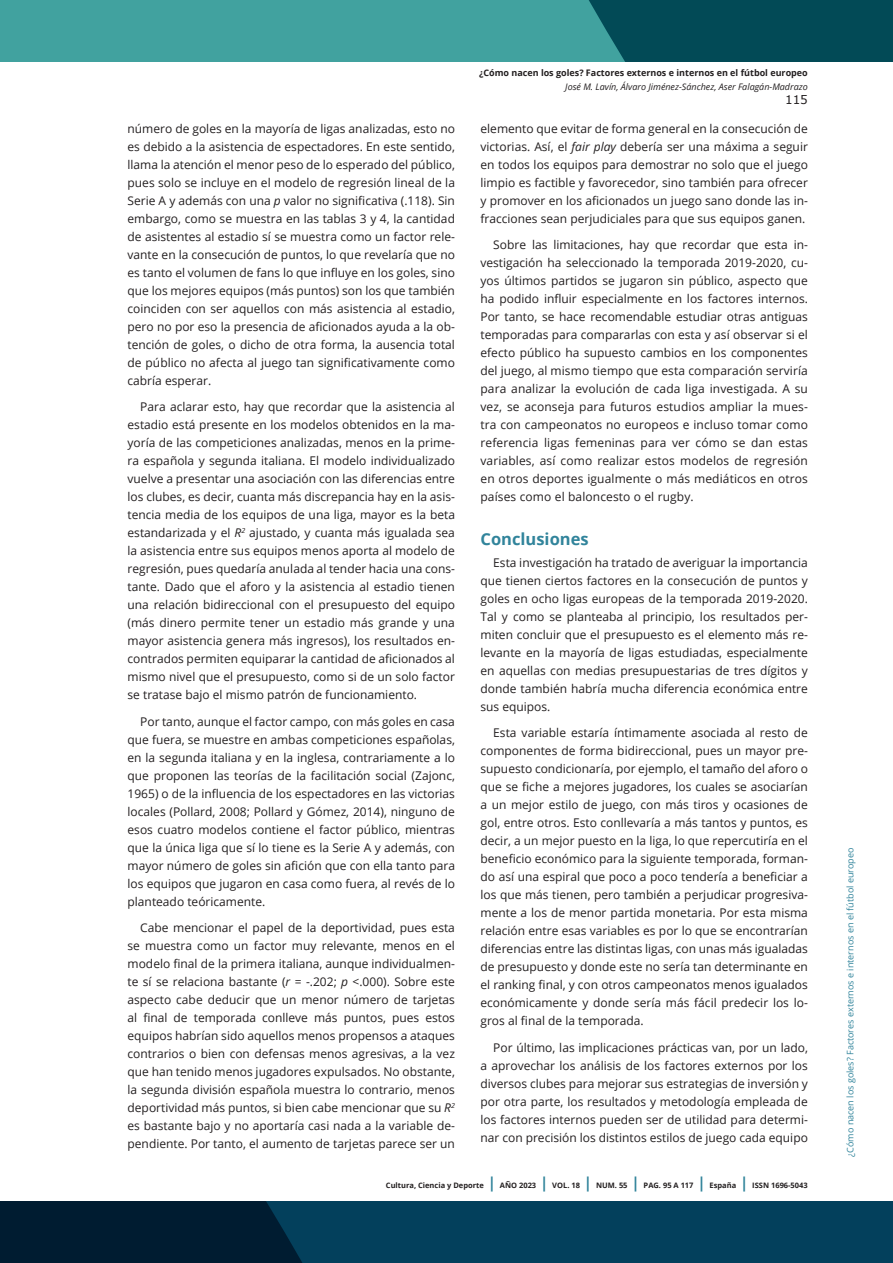
<style>
.page{position:relative;width:893px;height:1263px;background:#fff}
.page>*{position:absolute;margin:0;border:0;box-sizing:border-box;transform-origin:0 0}
.subtitulo_H3{font:700 16.5px "Open Sans";color:#31849b}
.Cuerpo_de_texto_P{font:12px/18px "Open Sans";color:#231f20;text-align:justify}
.t1{font:12px "Verdana";color:#231f20}
.t2{font:9px "Open Sans";color:#31849b}
.t3{font:700 9px "Open Sans";color:#231f20}
.t4{font:italic 9px "Open Sans";color:#231f20}
.t5{font:700 7.5px "Open Sans";color:#231f20}
.s1{font-style:italic}
.s2{font-size:15px;color:#31849b}
</style>
<div class="page">
<svg style="left:0;top:1201px;width:893px;height:62px;background:#02344e"></svg>
<div style="left:0;top:0;width:893px;height:62px;background:#41a29f"></div>
<div style="left:589px;top:0;width:304px;height:62px;background:#024a56"></div>
<p class="Cuerpo_de_texto_P" style="left:128px;top:119px;width:329px">número de goles en la mayoría de ligas analizadas, esto no es debido a la asistencia de espectadores. En este sentido, llama la atención el menor peso de lo esperado del público, pues solo se incluye en el modelo de regresión lineal de la Serie A y además con una <span class="s1">p</span> valor no significativa (.118). Sin embargo, como se muestra en las tablas 3 y 4, la cantidad de asistentes al estadio sí se muestra como un factor rele&shy;vante en la consecución de puntos, lo que revelaría que no es tanto el volumen de fans lo que influye en los goles, sino que los mejores equipos (más puntos) son los que también coinciden con ser aquellos con más asistencia al estadio, pero no por eso la presencia de aficionados ayuda a la ob&shy;tención de goles, o dicho de otra forma, la ausencia total de público no afecta al juego tan significativamente como cabría esperar.</p>
<p class="Cuerpo_de_texto_P" style="left:128px;top:397px;width:329px;text-indent:13px">Para aclarar esto, hay que recordar que la asistencia al estadio está presente en los modelos obtenidos en la ma&shy;yoría de las competiciones analizadas, menos en la prime&shy;ra española y segunda italiana. El modelo individualizado vuelve a presentar una asociación con las diferencias entre los clubes, es decir, cuanta más discrepancia hay en la asis&shy;tencia media de los equipos de una liga, mayor es la beta estandarizada y el <span class="s1">R</span><sup>2</sup> ajustado, y cuanta más igualada sea la asistencia entre sus equipos menos aporta al modelo de regresión, pues quedaría anulada al tender hacia una cons&shy;tante. Dado que el aforo y la asistencia al estadio tienen una relación bidireccional con el presupuesto del equipo (más dinero permite tener un estadio más grande y una mayor asistencia genera más ingresos), los resultados en&shy;contrados permiten equiparar la cantidad de aficionados al mismo nivel que el presupuesto, como si de un solo factor se tratase bajo el mismo patrón de funcionamiento.</p>
<p class="Cuerpo_de_texto_P" style="left:128px;top:712px;width:329px;text-indent:13px">Por tanto, aunque el factor campo, con más goles en casa que fuera, se muestre en ambas competiciones españolas, en la segunda italiana y en la inglesa, contrariamente a lo que proponen las teorías de la facilitación social (Zajonc, 1965) o de la influencia de los espectadores en las victorias locales (Pollard, 2008; Pollard y Gómez, 2014), ninguno de esos cuatro modelos contiene el factor público, mientras que la única liga que sí lo tiene es la Serie A y además, con mayor número de goles sin afición que con ella tanto para los equipos que jugaron en casa como fuera, al revés de lo planteado teóricamente.</p>
<p class="Cuerpo_de_texto_P" style="left:128px;top:918px;width:329px;text-indent:13px">Cabe mencionar el papel de la deportividad, pues esta se muestra como un factor muy relevante, menos en el modelo final de la primera italiana, aunque individualmen&shy;te sí se relaciona bastante (<span class="s1">r</span> = -.202; <span class="s1">p</span> &lt;.000). Sobre este aspecto cabe deducir que un menor número de tarjetas al final de temporada conlleve más puntos, pues estos equipos habrían sido aquellos menos propensos a ataques contrarios o bien con defensas menos agresivas, a la vez que han tenido menos jugadores expulsados. No obstante, la segunda división española muestra lo contrario, menos deportividad más puntos, si bien cabe mencionar que su <span class="s1">R</span><sup>2 </sup>es bastante bajo y no aportaría casi nada a la variable de&shy;pendiente. Por tanto, el aumento de tarjetas parece ser un</p>
<p class="t3" style="left:479px;top:67px;width:330px">¿Cómo nacen los goles? Factores externos e internos en el fútbol europeo</p>
<p class="t4" style="left:565px;top:81px;width:244px">José M. Lavín, Álvaro Jiménez-Sánchez, Aser Falagán-Madrazo</p>
<p class="t1" style="left:785px;top:91px;width:24px">115</p>
<p class="Cuerpo_de_texto_P" style="left:480px;top:119px;width:329px">elemento que evitar de forma general en la consecución de victorias. Así, el <span class="s1">fair play</span> debería ser una máxima a seguir en todos los equipos para demostrar no solo que el juego limpio es factible y favorecedor, sino también para ofrecer y promover en los aficionados un juego sano donde las in&shy;fracciones sean perjudiciales para que sus equipos ganen.</p>
<p class="Cuerpo_de_texto_P" style="left:480px;top:235px;width:329px;text-indent:13px">Sobre las limitaciones, hay que recordar que esta in&shy;vestigación ha seleccionado la temporada 2019-2020, cu&shy;yos últimos partidos se jugaron sin público, aspecto que ha podido influir especialmente en los factores internos.<br>Por tanto, se hace recomendable estudiar otras antiguas temporadas para compararlas con esta y así observar si el efecto público ha supuesto cambios en los componentes del juego, al mismo tiempo que esta comparación serviría para analizar la evolución de cada liga investigada. A su vez, se aconseja para futuros estudios ampliar la mues&shy;tra con campeonatos no europeos e incluso tomar como referencia ligas femeninas para ver cómo se dan estas variables, así como realizar estos modelos de regresión en otros deportes igualmente o más mediáticos en otros países como el baloncesto o el rugby.</p>
<p class="subtitulo_H3" style="left:480px;top:527px;width:110px">Conclusiones</p>
<p class="Cuerpo_de_texto_P" style="left:480px;top:553px;width:329px;text-indent:13px">Esta investigación ha tratado de averiguar la importancia que tienen ciertos factores en la consecución de puntos y goles en ocho ligas europeas de la temporada 2019-2020.<br>Tal y como se planteaba al principio, los resultados per&shy;miten concluir que el presupuesto es el elemento más re&shy;levante en la mayoría de ligas estudiadas, especialmente en aquellas con medias presupuestarias de tres dígitos y donde también habría mucha diferencia económica entre sus equipos.</p>
<p class="Cuerpo_de_texto_P" style="left:480px;top:724px;width:329px;text-indent:13px">Esta variable estaría íntimamente asociada al resto de componentes de forma bidireccional, pues un mayor pre&shy;supuesto condicionaría, por ejemplo, el tamaño del aforo o que se fiche a mejores jugadores, los cuales se asociarían a un mejor estilo de juego, con más tiros y ocasiones de gol, entre otros. Esto conllevaría a más tantos y puntos, es decir, a un mejor puesto en la liga, lo que repercutiría en el beneficio económico para la siguiente temporada, forman&shy;do así una espiral que poco a poco tendería a beneficiar a los que más tienen, pero también a perjudicar progresiva&shy;mente a los de menor partida monetaria. Por esta misma relación entre esas variables es por lo que se encontrarían diferencias entre las distintas ligas, con unas más igualadas de presupuesto y donde este no sería tan determinante en el ranking final, y con otros campeonatos menos igualados económicamente y donde sería más fácil predecir los lo&shy;gros al final de la temporada.</p>
<p class="Cuerpo_de_texto_P" style="left:480px;top:1038px;width:329px;text-indent:13px">Por último, las implicaciones prácticas van, por un lado, a aprovechar los análisis de los factores externos por los diversos clubes para mejorar sus estrategias de inversión y por otra parte, los resultados y metodología empleada de los factores internos pueden ser de utilidad para determi&shy;nar con precisión los distintos estilos de juego cada equipo</p>
<p class="t5" style="left:386px;top:1180px;width:423px">Cultura, Ciencia y Deporte <span class="s2">|</span> AÑO 2023 <span class="s2">|</span> VOL. 18 <span class="s2">|</span> NUM. 55 <span class="s2">|</span> PAG. 95 A 117 <span class="s2">|</span> España <span class="s2">|</span> ISSN 1696-5043</p>
<p class="t2" style="left:844px;top:1156px;width:310px;rotate:-90deg">¿Cómo nacen los goles? Factores externos e internos en el fútbol europeo</p>
</div>
